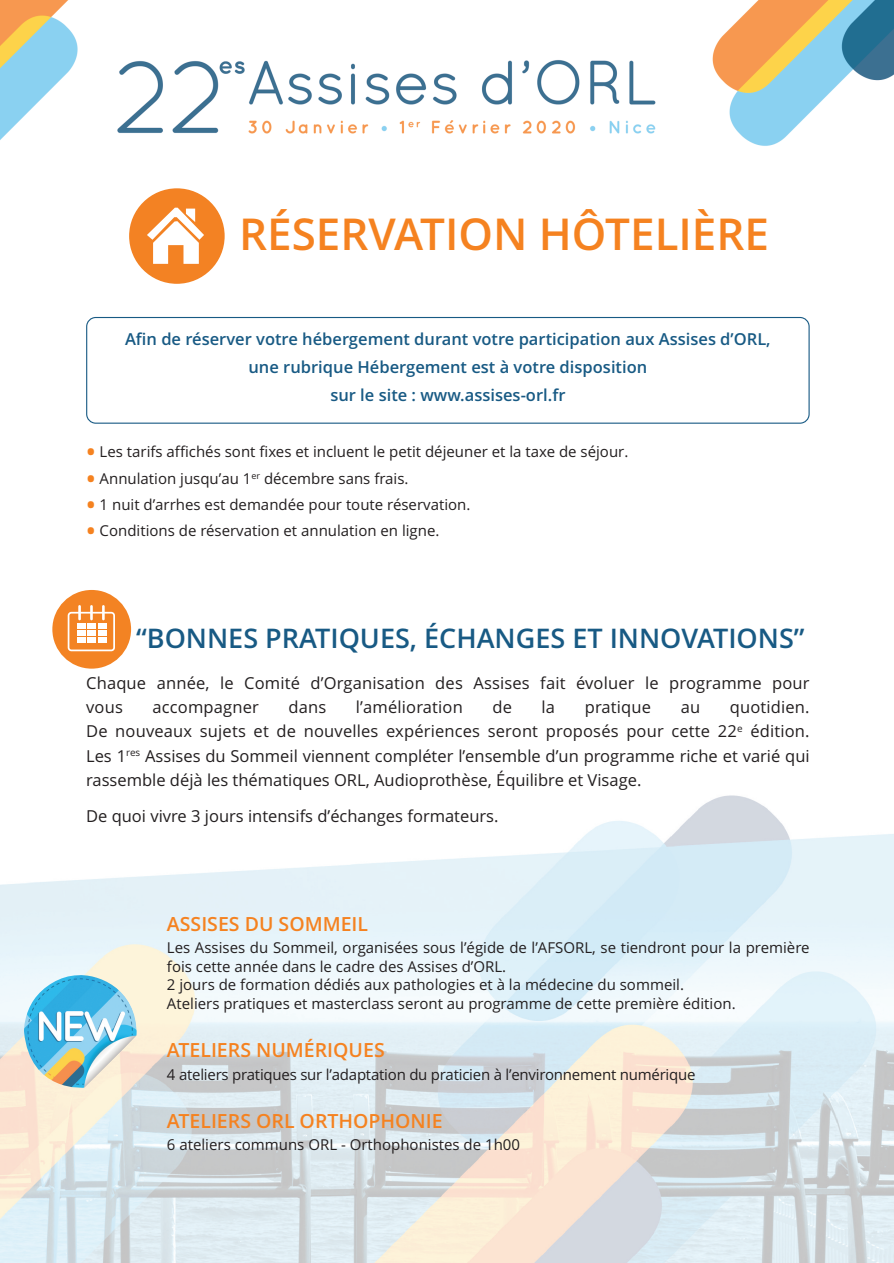
<style>
.page{position:relative;width:894px;height:1263px;background:#fff}
.page>*{position:absolute;margin:0;border:0;box-sizing:border-box;transform-origin:0 0}
.t1{font:600 43.95px "Open Sans";color:#f58220}
.t2{font:600 27px "Open Sans";color:#185a84}
.t3{font:600 19.5px "Open Sans";color:#f58220}
.t4{font:16.5px/24.3px "Open Sans";letter-spacing:.01em;color:#231f20}
.t5{font:600 16.5px/27.8px "Open Sans";color:#185a84;text-align:center}
.t6{font:15px/18.8px "Open Sans";color:#231f20}
.s1{font-weight:600;font-size:25.5px;color:#f58220}
</style>
<div class="page">
<img style="left:0;top:795px;width:893px;height:467px">
<img style="left:0;top:0;width:893px;height:192px">
<svg style="left:86px;top:317px;width:723px;height:107px"></svg>
<div style="left:129px;top:188px;width:95px;height:96px;background:#f38223;border-radius:50%"></div>
<svg style="left:147px;top:208px;width:57px;height:56px"></svg>
<div style="left:52px;top:590px;width:79px;height:78px;background:#f38323;border-radius:50%"></div>
<div style="left:68px;top:612px;width:47px;height:39px;border:2px solid #fff;border-radius:3px"></div>
<svg style="left:78px;top:606px;width:3px;height:13px"></svg>
<svg style="left:90px;top:606px;width:3px;height:13px"></svg>
<svg style="left:102px;top:606px;width:3px;height:13px"></svg>
<div style="left:77px;top:623px;width:9px;height:5px;background:#fff"></div>
<div style="left:87px;top:623px;width:9px;height:5px;background:#fff"></div>
<div style="left:98px;top:623px;width:8px;height:5px;background:#fff"></div>
<div style="left:77px;top:630px;width:9px;height:5px;background:#fff"></div>
<div style="left:87px;top:630px;width:9px;height:5px;background:#fff"></div>
<div style="left:98px;top:630px;width:8px;height:5px;background:#fff"></div>
<div style="left:77px;top:637px;width:9px;height:5px;background:#fff"></div>
<div style="left:87px;top:637px;width:9px;height:5px;background:#fff"></div>
<div style="left:98px;top:637px;width:8px;height:5px;background:#fff"></div>
<img style="left:24px;top:975px;width:113px;height:113px">
<h1 class="t1" style="left:239px;top:204px;width:531px">RÉSERVATION HÔTELIÈRE</h1>
<p class="t5" style="left:125px;top:325px;width:647px">Afin de réserver votre hébergement durant votre participation aux Assises d’ORL, une rubrique Hébergement est à votre disposition<br>sur le site : www.assises-orl.fr</p>
<p class="t6" style="left:86px;top:442px;width:543px"><span class="s1">•</span> Les tarifs affichés sont fixes et incluent le petit déjeuner et la taxe de séjour.</p>
<p class="t6" style="left:86px;top:468px;width:324px"><span class="s1">•</span> Annulation jusqu’au 1<sup>er</sup> décembre sans frais.</p>
<p class="t6" style="left:86px;top:494px;width:385px"><span class="s1">•</span> 1 nuit d’arrhes est demandée pour toute réservation.</p>
<p class="t6" style="left:86px;top:521px;width:355px"><span class="s1">•</span> Conditions de réservation et annulation en ligne.</p>
<h2 class="t2" style="left:136px;top:619px;width:669px">“BONNES PRATIQUES, ÉCHANGES ET INNOVATIONS”</h2>
<p class="t4" style="left:86px;top:670px;width:724px">Chaque année, le Comité d’Organisation des Assises fait évoluer le programme pour vous</p>
<p class="t4" style="left:152px;top:694px;width:108px">accompagner</p>
<p class="t4" style="left:288px;top:694px;width:39px">dans</p>
<p class="t4" style="left:356px;top:694px;width:108px">l’amélioration</p>
<p class="t4" style="left:492px;top:694px;width:21px">de</p>
<p class="t4" style="left:541px;top:694px;width:15px">la</p>
<p class="t4" style="left:584px;top:694px;width:68px">pratique</p>
<p class="t4" style="left:680px;top:694px;width:21px">au</p>
<p class="t4" style="left:86px;top:694px;width:724px;text-align:justify;text-indent:643px">quotidien.<br>De nouveaux sujets et de nouvelles expériences seront proposés pour cette 22<sup>e</sup> édition.<br>Les 1<sup>res</sup> Assises du Sommeil viennent compléter l’ensemble d’un programme riche et varié qui rassemble déjà les thématiques ORL, Audioprothèse, Équilibre et Visage.</p>
<p class="t4" style="left:86px;top:804px;width:414px">De quoi vivre 3 jours intensifs d’échanges formateurs.</p>
<h3 class="t3" style="left:167px;top:910px;width:202px">ASSISES DU SOMMEIL</h3>
<p class="t6" style="left:167px;top:937px;width:644px">Les Assises du Sommeil, organisées sous l’égide de l’AFSORL, se tiendront pour la première fois cette année dans le cadre des Assises d’ORL.<br>2 jours de formation dédiés aux pathologies et à la médecine du sommeil.<br>Ateliers pratiques et masterclass seront au programme de cette première édition.</p>
<h3 class="t3" style="left:167px;top:1036px;width:219px">ATELIERS NUMÉRIQUES</h3>
<p class="t6" style="left:167px;top:1065px;width:530px">4 ateliers pratiques sur l’adaptation du praticien à l’environnement numérique</p>
<h3 class="t3" style="left:167px;top:1107px;width:277px">ATELIERS ORL ORTHOPHONIE</h3>
<p class="t6" style="left:167px;top:1134px;width:354px">6 ateliers communs ORL - Orthophonistes de 1h00</p>
</div>
